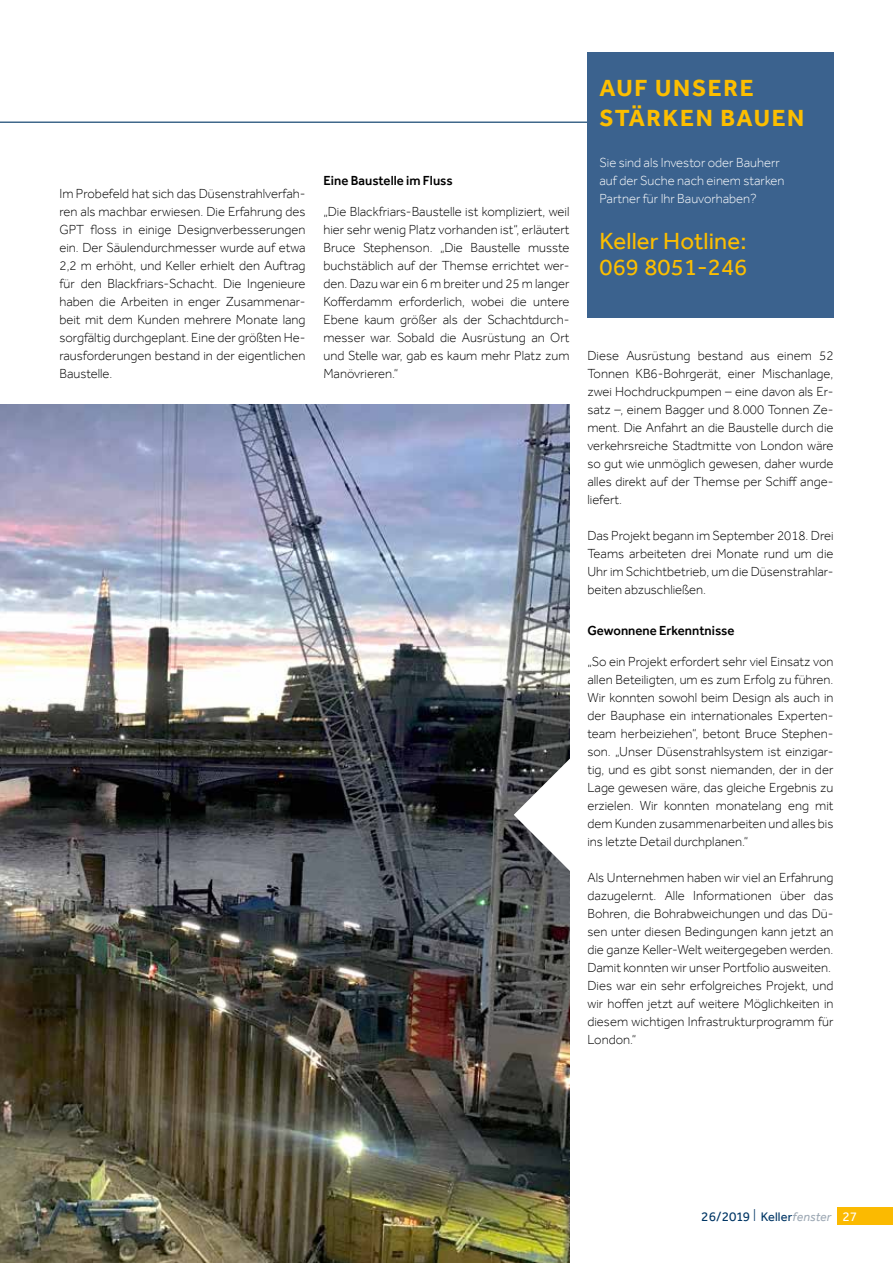
<style>
.page{position:relative;width:893px;height:1263px;background:#fff}
.page>*{position:absolute;margin:0;border:0;box-sizing:border-box;transform-origin:0 0}
.t1{font:24px/26.7px "Effra";letter-spacing:.005em;color:#fcbe00}
.t2{font:700 24px/30px "Effra";letter-spacing:.07em;color:#fcbe00}
.t3{font:300 13.5px/18px "Effra";color:#000;text-align:justify}
.t4{font:300 13.5px/18px "Effra";color:#fff}
.t5{font:500 13.5px "Effra";color:#000}
.t6{font:13.5px "Effra";letter-spacing:.01em;color:#003665}
.s1{font-family:"Gill Sans";font-weight:300;font-size:17.4px}
.s2{font-size:12.75px}
.s3{font-style:italic;font-size:12.75px;color:#9faab6}
.s4{color:#fff}
</style>
<div class="page">
<hr style="left:0;top:122px;width:833px;height:1px;background:#003665">
<img style="left:0;top:405px;width:569px;height:858px">
<svg style="left:512px;top:738px;width:58px;height:153px"></svg>
<div style="left:587px;top:52px;width:247px;height:265px;background:#3b628e"></div>
<div style="left:838px;top:1208px;width:55px;height:17px;background:#fbba01"></div>
<p class="t3" style="left:60px;top:184px;width:247px">Im Probefeld hat sich das Düsenstrahlverfah&shy;ren als machbar erwiesen. Die Erfahrung des GPT floss in einige Designverbesserungen ein. Der Säulendurchmesser wurde auf etwa 2,2 m erhöht, und Keller erhielt den Auftrag für den Blackfriars-Schacht. Die Ingenieure haben die Arbeiten in enger Zusammenar&shy;beit mit dem Kunden mehrere Monate lang sorgfältig durchgeplant. Eine der größten He&shy;rausforderungen bestand in der eigentlichen Baustelle.</p>
<p class="t5" style="left:323px;top:172px;width:131px">Eine Baustelle im Fluss</p>
<p class="t3" style="left:323px;top:202px;width:247px">„Die Blackfriars-Baustelle ist kompliziert, weil hier sehr wenig Platz vorhanden ist“, erläutert Bruce Stephenson. „Die Baustelle musste buchstäblich auf der Themse errichtet wer&shy;den. Dazu war ein 6 m breiter und 25 m langer Kofferdamm erforderlich, wobei die untere Ebene kaum größer als der Schachtdurch&shy;messer war. Sobald die Ausrüstung an Ort und Stelle war, gab es kaum mehr Platz zum Manövrieren.“</p>
<h1 class="t2" style="left:599px;top:73px;width:203px">AUF UNSERE<br>STÄRKEN BAUEN</h1>
<p class="t4" style="left:599px;top:153px;width:187px">Sie sind als Investor oder Bauherr auf der Suche nach einem starken<br>Partner für Ihr Bauvorhaben?</p>
<h1 class="t1" style="left:599px;top:227px;width:149px">Keller Hotline:<br>069 8051-246</h1>
<p class="t3" style="left:587px;top:346px;width:247px">Diese Ausrüstung bestand aus einem 52<br>Tonnen KB6-Bohrgerät, einer Mischanlage, zwei Hochdruckpumpen – eine davon als Er&shy;satz –, einem Bagger und 8.000 Tonnen Ze&shy;ment. Die Anfahrt an die Baustelle durch die verkehrsreiche Stadtmitte von London wäre so gut wie unmöglich gewesen, daher wurde alles direkt auf der Themse per Schiff ange&shy;liefert.</p>
<p class="t3" style="left:587px;top:526px;width:247px">Das Projekt begann im September 2018. Drei Teams arbeiteten drei Monate rund um die Uhr im Schichtbetrieb, um die Düsenstrahlar&shy;beiten abzuschließen.</p>
<p class="t5" style="left:587px;top:622px;width:149px">Gewonnene Erkenntnisse</p>
<p class="t3" style="left:587px;top:652px;width:247px">„So ein Projekt erfordert sehr viel Einsatz von allen Beteiligten, um es zum Erfolg zu führen.<br>Wir konnten sowohl beim Design als auch in der Bauphase ein internationales Experten&shy;team herbeiziehen“, betont Bruce Stephen&shy;son. „Unser Düsenstrahlsystem ist einzigar&shy;tig, und es gibt sonst niemanden, der in der Lage gewesen wäre, das gleiche Ergebnis zu erzielen. Wir konnten monatelang eng mit dem Kunden zusammenarbeiten und alles bis ins letzte Detail durchplanen.“</p>
<p class="t3" style="left:587px;top:868px;width:247px;text-align:left">Als Unternehmen haben wir viel an Erfahrung dazugelernt. Alle Informationen über das Bohren, die Bohrabweichungen und das Dü&shy;sen unter diesen Bedingungen kann jetzt an die ganze Keller-Welt weitergegeben werden.<br>Damit konnten wir unser Portfolio ausweiten.<br>Dies war ein sehr erfolgreiches Projekt, und wir hoffen jetzt auf weitere Möglichkeiten in diesem wichtigen Infrastrukturprogramm für London.“</p>
<p class="t6" style="left:701px;top:1208px;width:158px">26/2019 <span class="s1">l</span> <span class="s2">Keller</span><span class="s3">fenster</span> <span class="s4">27</span></p>
</div>
